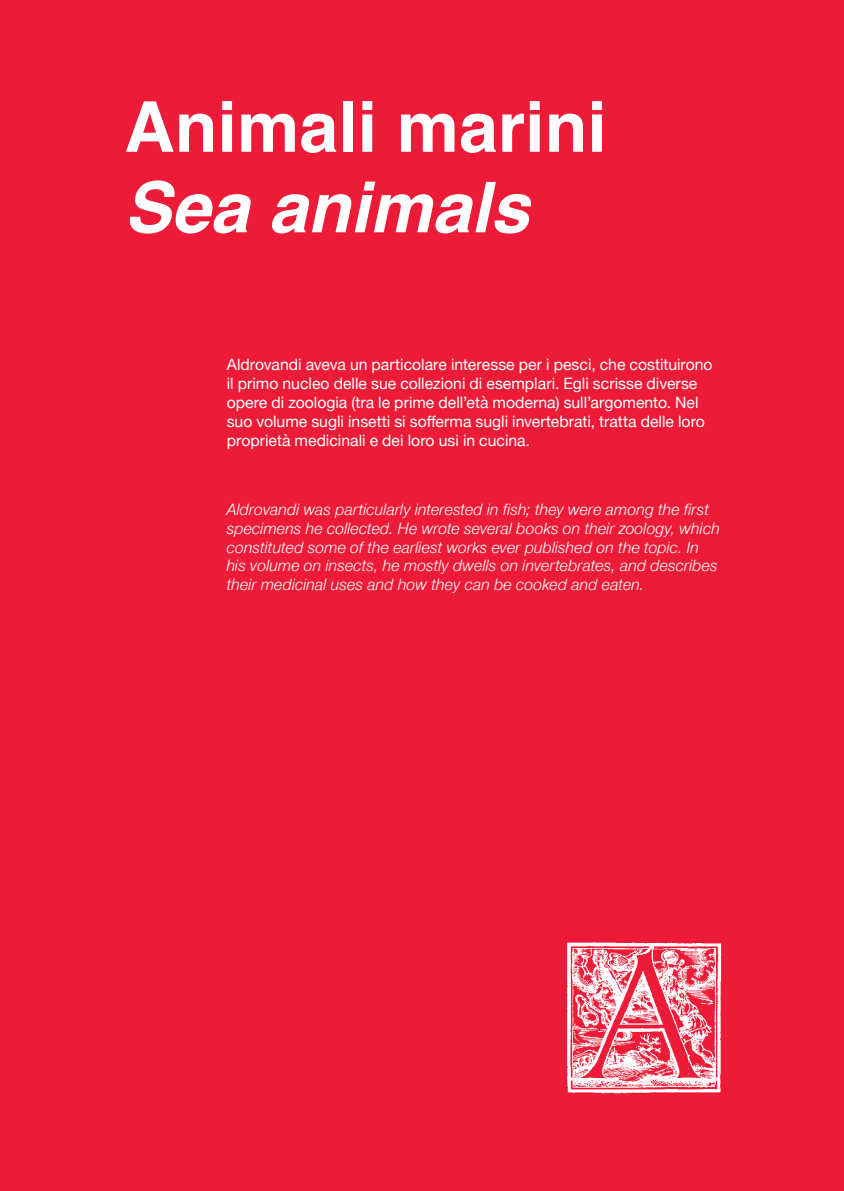
<style>
.page{position:relative;width:844px;height:1191px;background:#fff}
.page>*{position:absolute;margin:0;border:0;box-sizing:border-box;transform-origin:0 0}
.t1{font:700 70px "Helvetica";color:#fff}
.t2{font:italic 700 70px "Helvetica";color:#fff}
.t3{font:italic 15.75px/18.9px "Helvetica Neue";letter-spacing:.01em;color:#fff}
.t4{font:15.75px/18.9px "Helvetica Neue";color:#fff}
</style>
<div class="page">
<div style="left:0;top:0;width:843px;height:1191px;background:#ed1b37"></div>
<img style="left:562px;top:935px;width:163px;height:164px">
<h1 class="t1" style="left:124px;top:84px;width:484px">Animali marini</h1>
<h1 class="t2" style="left:124px;top:165px;width:406px">Sea animals</h1>
<p class="t4" style="left:227px;top:356px;width:487px">Aldrovandi aveva un particolare interesse per i pesci, che costituirono il primo nucleo delle sue collezioni di esemplari. Egli scrisse diverse opere di zoologia (tra le prime dell’età moderna) sull’argomento. Nel suo volume sugli insetti si sofferma sugli invertebrati, tratta delle loro proprietà medicinali e dei loro usi in cucina.</p>
<p class="t3" style="left:227px;top:499px;width:494px">Aldrovandi was particularly interested in fish; they were among the first specimens he collected. He wrote several books on their zoology, which constituted some of the earliest works ever published on the topic. In his volume on insects, he mostly dwells on invertebrates, and describes their medicinal uses and how they can be cooked and eaten.</p>
</div>
